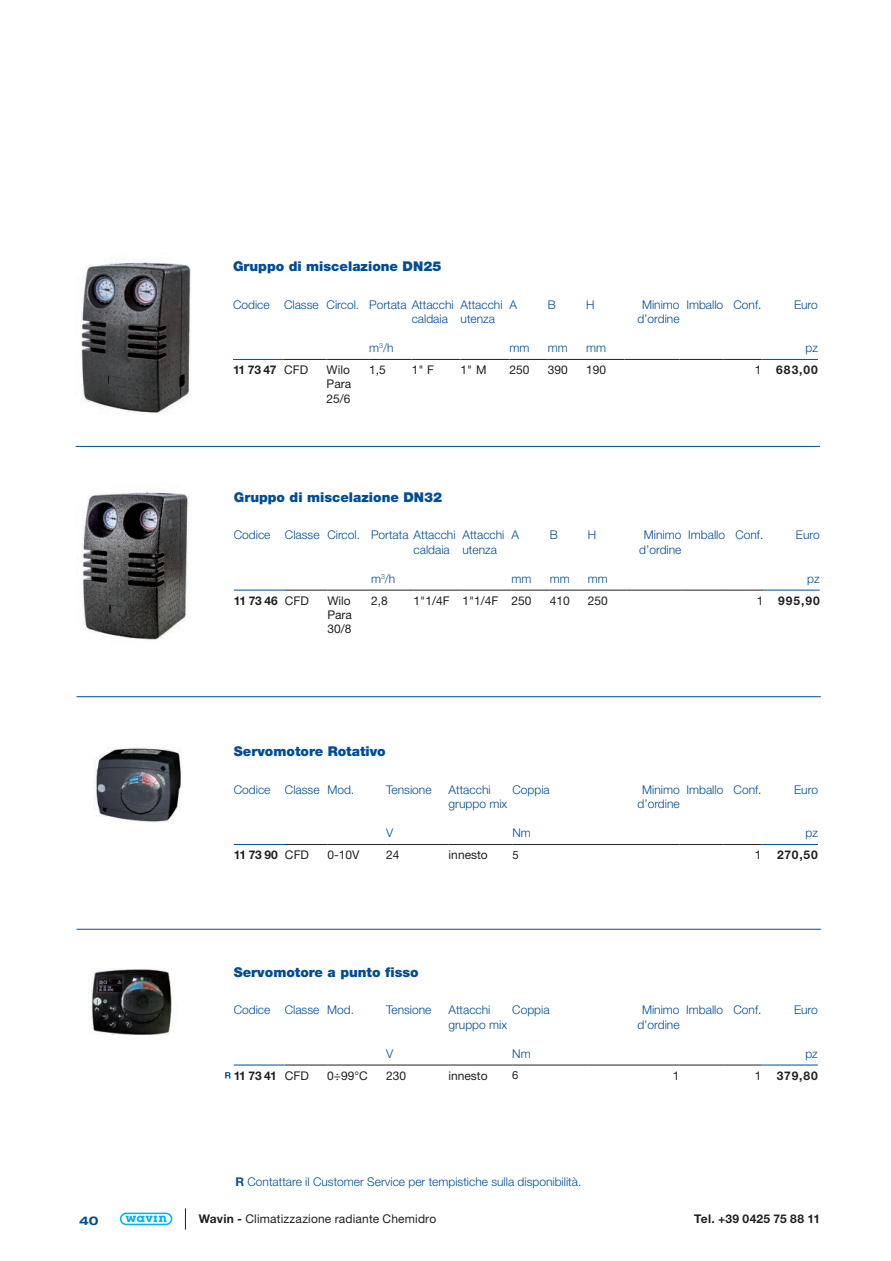
<style>
.page{position:relative;width:891px;height:1261px;background:#fff}
.page>*{position:absolute;margin:0;border:0;box-sizing:border-box;transform-origin:0 0}
.t1{font:900 13.5px "Helvetica Neue LT Pro";color:#014d95}
.t2{font:300 12px/14.4px "Helvetica Neue LT Pro";color:#014d95}
.t3{font:12px/14.4px "Helvetica Neue LT Pro";color:#231f20;text-align:justify}
.t4{font:700 12px "Helvetica Neue LT Pro";letter-spacing:.02em;color:#231f20}
.t5{font:12px "Helvetica Neue LT Std";color:#231f20}
.t6{font:700 expanded 12px "Helvetica Neue LT Pro";color:#014d95}
.t7{font:11.25px "Helvetica Neue LT Pro";color:#231f20}
.s1{color:#231f20}
.s2{font-weight:400}
.s3{font-family:"Helvetica Neue LT Pro"}
.s4{font-weight:700}
</style>
<div class="page">
<svg style="left:185px;top:1208px;width:1px;height:21px"></svg>
<svg style="left:120px;top:1212px;width:52px;height:12px"></svg>
<hr style="left:234px;top:589px;width:51px;height:1px;background:#014d95">
<hr style="left:763px;top:589px;width:56px;height:1px;background:#014d95">
<hr style="left:285px;top:589px;width:42px;height:1px;background:#231f20">
<hr style="left:327px;top:589px;width:44px;height:1px;background:#231f20">
<hr style="left:371px;top:589px;width:42px;height:1px;background:#231f20">
<hr style="left:413px;top:589px;width:49px;height:1px;background:#231f20">
<hr style="left:462px;top:589px;width:49px;height:1px;background:#231f20">
<hr style="left:511px;top:589px;width:38px;height:1px;background:#231f20">
<hr style="left:549px;top:589px;width:39px;height:1px;background:#231f20">
<hr style="left:588px;top:589px;width:38px;height:1px;background:#231f20">
<hr style="left:626px;top:589px;width:55px;height:1px;background:#231f20">
<hr style="left:681px;top:589px;width:44px;height:1px;background:#231f20">
<hr style="left:725px;top:589px;width:38px;height:1px;background:#231f20">
<img style="left:82px;top:491px;width:107px;height:149px">
<hr style="left:76px;top:696px;width:745px;height:1px;background:#014d95">
<hr style="left:234px;top:844px;width:51px;height:1px;background:#014d95">
<hr style="left:761px;top:844px;width:57px;height:1px;background:#014d95">
<hr style="left:285px;top:844px;width:42px;height:1px;background:#231f20">
<hr style="left:327px;top:844px;width:59px;height:1px;background:#231f20">
<hr style="left:386px;top:844px;width:62px;height:1px;background:#231f20">
<hr style="left:448px;top:844px;width:64px;height:1px;background:#231f20">
<hr style="left:512px;top:844px;width:77px;height:1px;background:#231f20">
<hr style="left:589px;top:844px;width:90px;height:1px;background:#231f20">
<hr style="left:679px;top:844px;width:44px;height:1px;background:#231f20">
<hr style="left:723px;top:844px;width:38px;height:1px;background:#231f20">
<img style="left:94px;top:747px;width:87px;height:75px">
<img style="left:81px;top:259px;width:110px;height:156px">
<hr style="left:233px;top:359px;width:51px;height:1px;background:#014d95">
<hr style="left:761px;top:359px;width:57px;height:1px;background:#014d95">
<hr style="left:284px;top:359px;width:42px;height:1px;background:#231f20">
<hr style="left:326px;top:359px;width:43px;height:1px;background:#231f20">
<hr style="left:369px;top:359px;width:43px;height:1px;background:#231f20">
<hr style="left:412px;top:359px;width:48px;height:1px;background:#231f20">
<hr style="left:460px;top:359px;width:49px;height:1px;background:#231f20">
<hr style="left:509px;top:359px;width:39px;height:1px;background:#231f20">
<hr style="left:548px;top:359px;width:38px;height:1px;background:#231f20">
<hr style="left:586px;top:359px;width:38px;height:1px;background:#231f20">
<hr style="left:624px;top:359px;width:55px;height:1px;background:#231f20">
<hr style="left:679px;top:359px;width:44px;height:1px;background:#231f20">
<hr style="left:723px;top:359px;width:38px;height:1px;background:#231f20">
<hr style="left:76px;top:446px;width:744px;height:1px;background:#014d95">
<hr style="left:76px;top:928px;width:745px;height:1px;background:#014d95">
<hr style="left:234px;top:1064px;width:51px;height:1px;background:#014d95">
<hr style="left:761px;top:1064px;width:57px;height:1px;background:#014d95">
<hr style="left:285px;top:1064px;width:42px;height:1px;background:#231f20">
<hr style="left:327px;top:1064px;width:59px;height:1px;background:#231f20">
<hr style="left:386px;top:1064px;width:62px;height:1px;background:#231f20">
<hr style="left:448px;top:1064px;width:64px;height:1px;background:#231f20">
<hr style="left:512px;top:1064px;width:77px;height:1px;background:#231f20">
<hr style="left:589px;top:1064px;width:90px;height:1px;background:#231f20">
<hr style="left:679px;top:1064px;width:44px;height:1px;background:#231f20">
<hr style="left:723px;top:1064px;width:38px;height:1px;background:#231f20">
<img style="left:88px;top:968px;width:84px;height:66px">
<svg style="left:225px;top:1072px;width:6px;height:6px"></svg>
<p class="t1" style="left:233px;top:258px;width:210px">Gruppo di miscelazione DN25</p>
<p class="t2" style="left:233px;top:297px;width:222px">Codice Classe Circol. Portata Attacchi</p>
<p class="t2" style="left:369px;top:340px;width:26px">m<sup>3</sup>/h</p>
<p class="t2" style="left:460px;top:297px;width:44px">Attacchi utenza</p>
<p class="t2" style="left:509px;top:297px;width:9px">A</p>
<p class="t2" style="left:509px;top:340px;width:21px">mm</p>
<p class="t2" style="left:412px;top:311px;width:38px">caldaia</p>
<p class="t2" style="left:548px;top:297px;width:10px">B</p>
<p class="t2" style="left:548px;top:340px;width:21px">mm</p>
<p class="t2" style="left:586px;top:297px;width:10px">H</p>
<p class="t2" style="left:586px;top:340px;width:21px">mm</p>
<p class="t2" style="left:637px;top:297px;width:44px;text-align:center">Minimo d’ordine</p>
<p class="t2" style="left:686px;top:297px;width:77px">Imballo Conf<span class="s1">.</span></p>
<p class="t2" style="left:794px;top:297px;width:25px">Euro</p>
<p class="t2" style="left:805px;top:340px;width:14px">pz</p>
<p class="t4" style="left:233px;top:362px;width:77px">11 73 47 <span class="s2">CFD</span></p>
<p class="t3" style="left:326px;top:362px;width:26px">Wilo Para 25/6</p>
<p class="t3" style="left:369px;top:362px;width:18px">1,5</p>
<p class="t3" style="left:412px;top:362px;width:24px">1" F</p>
<p class="t3" style="left:460px;top:362px;width:27px">1" M</p>
<p class="t3" style="left:509px;top:362px;width:22px">250</p>
<p class="t3" style="left:548px;top:362px;width:22px">390</p>
<p class="t3" style="left:586px;top:362px;width:22px">190</p>
<p class="t4" style="left:755px;top:362px;width:65px"><span class="s2">1</span> 683,00</p>
<p class="t1" style="left:234px;top:489px;width:210px">Gruppo di miscelazione DN32</p>
<p class="t2" style="left:234px;top:527px;width:223px">Codice Classe Circol. Portata Attacchi</p>
<p class="t2" style="left:371px;top:570px;width:26px">m<sup>3</sup>/h</p>
<p class="t2" style="left:462px;top:527px;width:44px">Attacchi utenza</p>
<p class="t2" style="left:511px;top:527px;width:9px">A</p>
<p class="t2" style="left:511px;top:570px;width:21px">mm</p>
<p class="t2" style="left:413px;top:542px;width:38px">caldaia</p>
<p class="t2" style="left:549px;top:527px;width:10px">B</p>
<p class="t2" style="left:549px;top:570px;width:21px">mm</p>
<p class="t2" style="left:588px;top:527px;width:10px">H</p>
<p class="t2" style="left:588px;top:570px;width:21px">mm</p>
<p class="t2" style="left:639px;top:527px;width:44px;text-align:center">Minimo d’ordine</p>
<p class="t2" style="left:688px;top:527px;width:77px">Imballo Conf<span class="s1">.</span></p>
<p class="t2" style="left:796px;top:527px;width:25px">Euro</p>
<p class="t2" style="left:807px;top:570px;width:14px">pz</p>
<p class="t4" style="left:234px;top:593px;width:77px">11 73 46 <span class="s2">CFD</span></p>
<p class="t3" style="left:327px;top:593px;width:26px">Wilo Para 30/8</p>
<p class="t3" style="left:371px;top:593px;width:18px">2,8</p>
<p class="t3" style="left:413px;top:593px;width:119px">1"1/4F 1"1/4F 250</p>
<p class="t3" style="left:549px;top:593px;width:22px">410</p>
<p class="t3" style="left:588px;top:593px;width:22px">250</p>
<p class="t4" style="left:756px;top:593px;width:65px"><span class="s2">1</span> 995,90</p>
<p class="t1" style="left:234px;top:743px;width:153px">Servomotore Rotativo</p>
<p class="t2" style="left:234px;top:781px;width:122px">Codice Classe Mod.</p>
<p class="t2" style="left:386px;top:781px;width:47px">Tensione</p>
<p class="t2" style="left:386px;top:825px;width:9px">V</p>
<p class="t2" style="left:448px;top:781px;width:60px">Attacchi gruppo mix</p>
<p class="t2" style="left:512px;top:781px;width:39px">Coppia</p>
<p class="t2" style="left:512px;top:825px;width:20px">Nm</p>
<p class="t2" style="left:637px;top:781px;width:44px;text-align:center">Minimo d’ordine</p>
<p class="t2" style="left:686px;top:781px;width:77px">Imballo Conf<span class="s1">.</span></p>
<p class="t2" style="left:794px;top:781px;width:25px">Euro</p>
<p class="t2" style="left:805px;top:825px;width:14px">pz</p>
<p class="t4" style="left:234px;top:847px;width:77px">11 73 90 <span class="s2">CFD</span></p>
<p class="t3" style="left:327px;top:847px;width:34px">0-10V</p>
<p class="t3" style="left:386px;top:847px;width:15px">24</p>
<p class="t3" style="left:448px;top:847px;width:41px">innesto</p>
<p class="t7" style="left:512px;top:847px;width:8px">5</p>
<p class="t3" style="left:755px;top:847px;width:8px">1</p>
<p class="t4" style="left:777px;top:847px;width:42px">270,50</p>
<p class="t1" style="left:234px;top:963px;width:186px">Servomotore a punto fisso</p>
<p class="t2" style="left:234px;top:1002px;width:122px">Codice Classe Mod.</p>
<p class="t2" style="left:386px;top:1002px;width:47px">Tensione</p>
<p class="t2" style="left:386px;top:1045px;width:9px">V</p>
<p class="t2" style="left:448px;top:1002px;width:60px">Attacchi gruppo mix</p>
<p class="t2" style="left:512px;top:1002px;width:39px">Coppia</p>
<p class="t2" style="left:512px;top:1045px;width:20px">Nm</p>
<p class="t2" style="left:637px;top:1002px;width:44px;text-align:center">Minimo d’ordine</p>
<p class="t2" style="left:686px;top:1002px;width:77px">Imballo Conf<span class="s1">.</span></p>
<p class="t2" style="left:794px;top:1002px;width:25px">Euro</p>
<p class="t2" style="left:805px;top:1045px;width:14px">pz</p>
<p class="t4" style="left:234px;top:1067px;width:77px">11 73 41 <span class="s2">CFD</span></p>
<p class="t5" style="left:327px;top:1067px;width:42px"><span class="s3">0÷</span>99°C</p>
<p class="t3" style="left:386px;top:1067px;width:22px">230</p>
<p class="t3" style="left:448px;top:1067px;width:41px">innesto</p>
<p class="t7" style="left:512px;top:1068px;width:8px">6</p>
<p class="t3" style="left:673px;top:1067px;width:8px">1</p>
<p class="t3" style="left:755px;top:1067px;width:8px">1</p>
<p class="t4" style="left:777px;top:1067px;width:42px">379,80</p>
<p class="t2" style="left:235px;top:1174px;width:347px"><span class="s4">R</span> Contattare il Customer Service per tempistiche sulla disponibilità.</p>
<p class="t6" style="left:79px;top:1213px;width:21px">40</p>
<p class="t3" style="left:199px;top:1211px;width:239px"><span class="s4">Wavin -</span> Climatizzazione radiante Chemidro</p>
<p class="t4" style="left:694px;top:1211px;width:127px">Tel. +39 0425 75 88 11</p>
</div>
